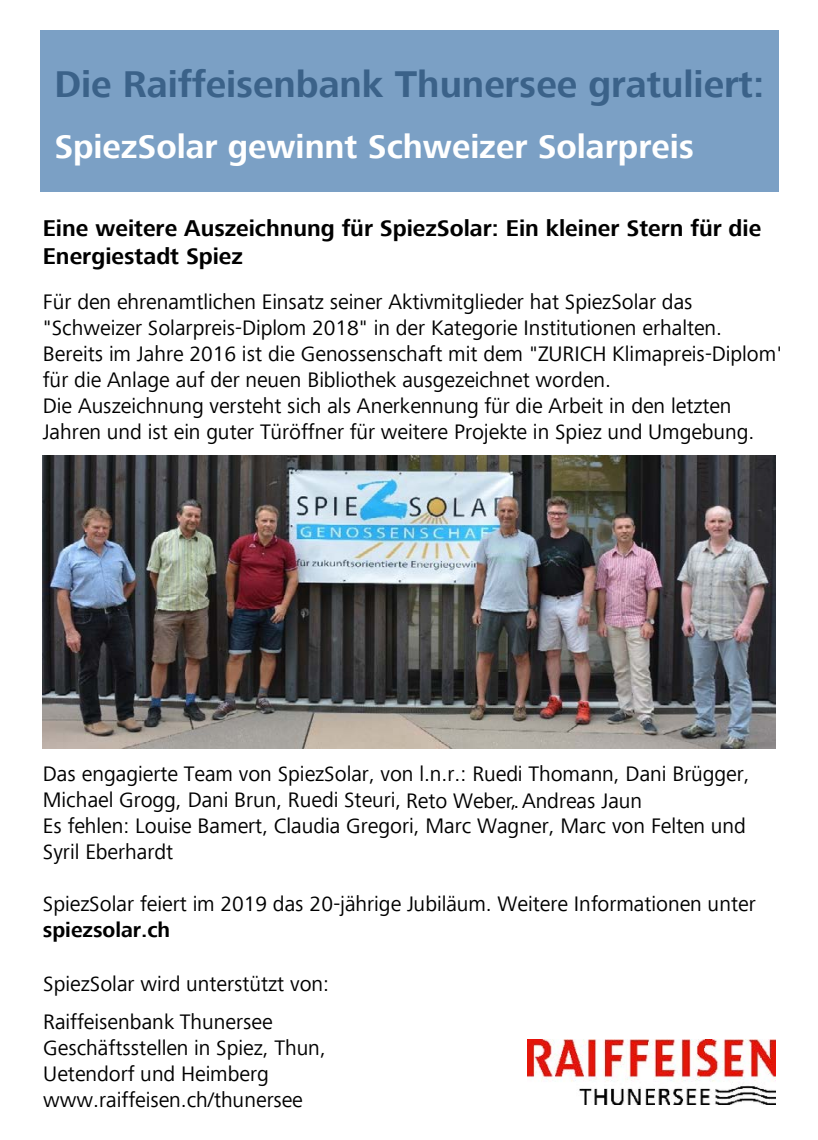
<style>
.page{position:relative;width:818px;height:1140px;background:#fff}
.page>*{position:absolute;margin:0;border:0;box-sizing:border-box;transform-origin:0 0}
.t1{font:700 38.32px "Frutiger Next Com";color:#3b6289}
.t2{font:700 34.3px "Frutiger Next Com";color:#fff}
.t3{font:700 23.45px/28.2px "Frutiger Next Com";color:#000}
.t4{font:21.53px/25.9px "Frutiger Next Com";color:#000}
.t5{font:700 21.53px "Frutiger Next Com";color:#000}
</style>
<div class="page">
<img style="left:527px;top:1039px;width:248px;height:65px">
<div style="left:40px;top:30px;width:738px;height:161px;background:#7ba0c5"></div>
<img style="left:43px;top:455px;width:732px;height:294px">
<h1 class="t1" style="left:54px;top:62px;width:711px">Die Raiffeisenbank Thunersee gratuliert:</h1>
<h2 class="t2" style="left:54px;top:127px;width:641px">SpiezSolar gewinnt Schweizer Solarpreis</h2>
<p class="t3" style="left:43px;top:214px;width:719px">Eine weitere Auszeichnung für SpiezSolar: Ein kleiner Stern für die<br>Energiestadt Spiez</p>
<p class="t4" style="left:43px;top:289px;width:743px">Für den ehrenamtlichen Einsatz seiner Aktivmitglieder hat SpiezSolar das "Schweizer Solarpreis-Diplom 2018" in der Kategorie Institutionen erhalten.<br>Bereits im Jahre 2016 ist die Genossenschaft mit dem "ZURICH Klimapreis-Diplom" für die Anlage auf der neuen Bibliothek ausgezeichnet worden.<br>Die Auszeichnung versteht sich als Anerkennung für die Arbeit in den letzten Jahren und ist ein guter Türöffner für weitere Projekte in Spiez und Umgebung.</p>
<p class="t4" style="left:43px;top:761px;width:708px">Das engagierte Team von SpiezSolar, von l.n.r.: Ruedi Thomann, Dani Brügger, Michael Grogg, Dani Brun, Ruedi Steuri, Reto Weber.<br>Es fehlen: Louise Bamert, Claudia Gregori, Marc Wagner, Marc von Felten und Syril Eberhardt</p>
<p class="t4" style="left:43px;top:890px;width:714px">SpiezSolar feiert im 2019 das 20-jährige Jubiläum. Weitere Informationen unter</p>
<p class="t5" style="left:43px;top:917px;width:129px">spiezsolar.ch</p>
<p class="t4" style="left:510px;top:788px;width:133px">, Andreas Jaun</p>
<p class="t4" style="left:43px;top:965px;width:287px;line-height:37.6px">SpiezSolar wird unterstützt von:<br>Raiffeisenbank Thunersee</p>
<p class="t4" style="left:43px;top:1034px;width:284px">Geschäftsstellen in Spiez, Thun,<br>Uetendorf und Heimberg www.raiffeisen.ch/thunersee</p>
</div>
